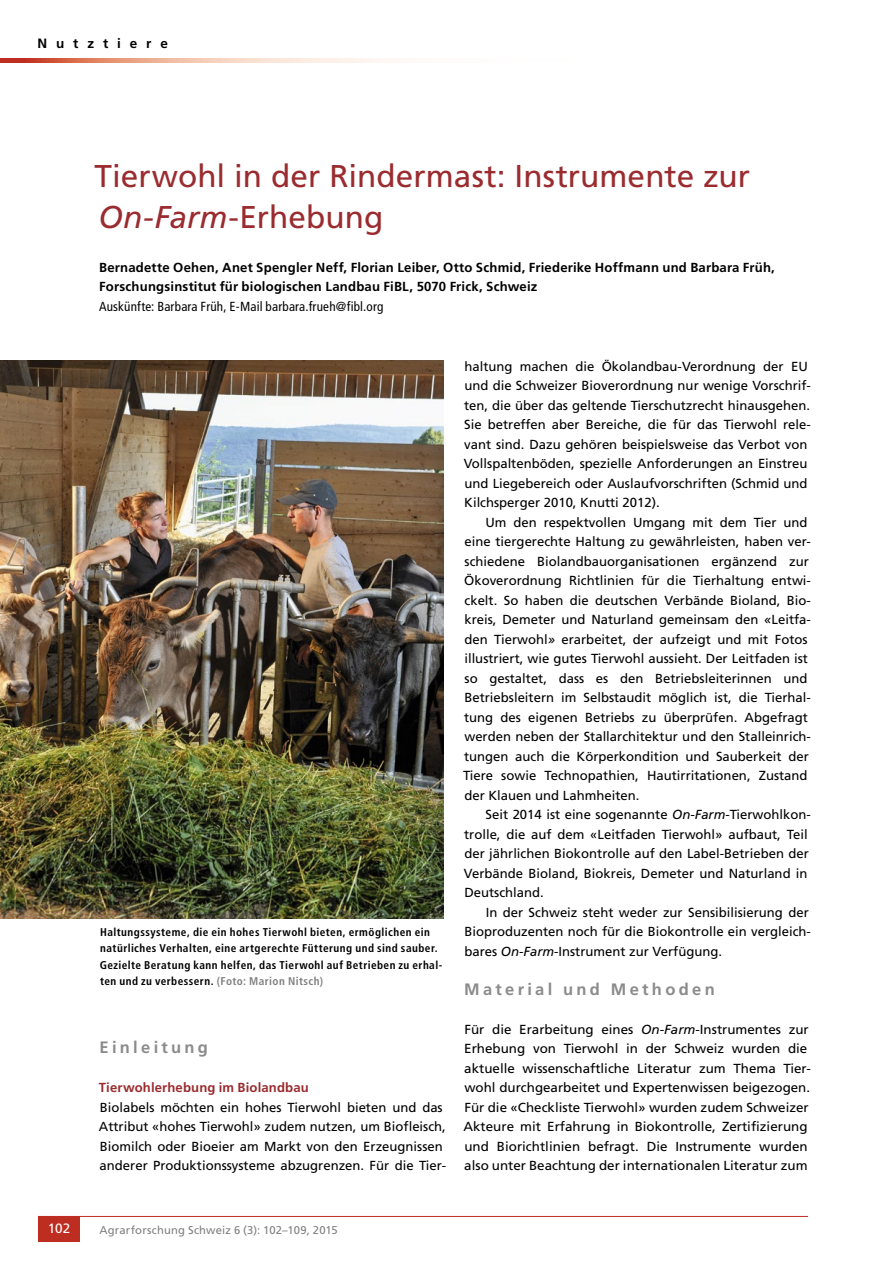
<style>
.page{position:relative;width:893px;height:1263px;background:#fff}
.page>*{position:absolute;margin:0;border:0;box-sizing:border-box;transform-origin:0 0}
.t1{font:31.5px/40.5px "Frutiger LT Std";letter-spacing:.005em;color:#9a2b2f}
.t2{font:700 16.5px "Frutiger LT Std";letter-spacing:.2em;color:#8b8b8b}
.t3{font:700 13.5px "Frutiger LT Std";letter-spacing:.655em;color:#000}
.t4{font:13.5px "Frutiger LT Std";color:#fff}
.t5{font:13.2px/19.5px "Frutiger LT Std";color:#000}
.t6{font:700 13.2px/19.5px "Frutiger LT Std";letter-spacing:.015em;color:#000}
.t7{font:condensed 13.2px "Frutiger LT Std";letter-spacing:.015em;color:#000}
.t8{font:700 13.2px "Frutiger LT Std";letter-spacing:.01em;color:#9a2b2f}
.t9{font:700 condensed 11.25px/16.5px "Frutiger LT Std";letter-spacing:.04em;color:#000}
.t10{font:11.25px "Frutiger LT Std";letter-spacing:.015em;color:#808080}
.s1{font-style:italic}
.s2{color:#808080}
</style>
<div class="page">
<hr style="left:38px;top:1216px;width:770px;height:1px;background:#bd2d21">
<div style="left:38px;top:1216px;width:42px;height:26px;background:#bd2d21"></div>
<svg style="left:0;top:58px;width:396px;height:5px;background:#ebb2a0"></svg>
<img style="left:0;top:361px;width:443px;height:557px">
<p class="t3" style="left:38px;top:36px;width:132px">Nutztiere</p>
<h1 class="t1" style="left:95px;top:156px;width:657px">Tierwohl in der Rindermast: Instrumente zur<br><span class="s1">On-Farm</span>-Erhebung</h1>
<p class="t6" style="left:99px;top:258px;width:677px">Bernadette Oehen, Anet Spengler Neff, Florian Leiber, Otto Schmid, Friederike Hoffmann und Barbara Früh,<br>Forschungsinstitut für biologischen Landbau FiBL, 5070 Frick, Schweiz</p>
<p class="t7" style="left:99px;top:299px;width:286px">Auskünfte: Barbara Früh, E-Mail barbara.frueh@fibl.org</p>
<p class="t9" style="left:100px;top:924px;width:344px">Haltungssysteme, die ein hohes Tierwohl bieten, ermöglichen ein natürliches Verhalten, eine artgerechte Fütterung und sind sauber.<br>Gezielte Beratung kann helfen, das Tierwohl auf Betrieben zu erhal&shy;ten und zu verbessern. <span class="s2">(Foto: Marion Nitsch)</span></p>
<p class="t2" style="left:100px;top:1038px;width:110px">Einleitung</p>
<p class="t8" style="left:99px;top:1080px;width:211px">Tierwohlerhebung im Biolandbau</p>
<p class="t5" style="left:99px;top:1097px;width:349px">Biolabels möchten ein hohes Tierwohl bieten und das Attribut «hohes Tierwohl» zudem nutzen, um Biofleisch, Biomilch oder Bioeier am Markt von den Erzeugnissen anderer Produktionssysteme abzugrenzen. Für die Tier-</p>
<p class="t5" style="left:464px;top:356px;width:349px">haltung machen die Ökolandbau-Verordnung der EU und die Schweizer Bioverordnung nur wenige Vorschrif&shy;ten, die über das geltende Tierschutzrecht hinausgehen.<br>Sie betreffen aber Bereiche, die für das Tierwohl rele&shy;vant sind. Dazu gehören beispielsweise das Verbot von Vollspaltenböden, spezielle Anforderungen an Einstreu und Liegebereich oder Auslaufvorschriften (Schmid und Kilchsperger 2010, Knutti 2012).</p>
<p class="t5" style="left:463px;top:512px;width:349px;text-indent:22px">Um den respektvollen Umgang mit dem Tier und eine tiergerechte Haltung zu gewährleisten, haben ver&shy;schiedene Biolandbauorganisationen ergänzend zur Ökoverordnung Richtlinien für die Tierhaltung entwi&shy;ckelt. So haben die deutschen Verbände Bioland, Bio&shy;kreis, Demeter und Naturland gemeinsam den <span class="s1">«</span>Leitfa&shy;den Tierwohl<span class="s1">»</span> erarbeitet, der aufzeigt und mit Fotos illustriert, wie gutes Tierwohl aussieht. Der Leitfaden ist so gestaltet, dass es den Betriebsleiterinnen und Betriebsleitern im Selbstaudit möglich ist, die Tierhal&shy;tung des eigenen Betriebs zu überprüfen. Abgefragt werden neben der Stallarchitektur und den Stalleinrich&shy;tungen auch die Körperkondition und Sauberkeit der Tiere sowie Technopathien, Hautirritationen, Zustand der Klauen und Lahmheiten.</p>
<p class="t5" style="left:464px;top:805px;width:349px;text-indent:22px">Seit 2014 ist eine sogenannte <span class="s1">On-Farm</span>-Tierwohlkon&shy;trolle, die auf dem «Leitfaden Tierwohl» aufbaut, Teil der jährlichen Biokontrolle auf den Label-Betrieben der Verbände Bioland, Biokreis, Demeter und Naturland in Deutschland.</p>
<p class="t5" style="left:464px;top:902px;width:348px;text-indent:21px">In der Schweiz steht weder zur Sensibilisierung der<br>Bioproduzenten noch für die Biokontrolle ein vergleich&shy;bares <span class="s1">On-Farm</span>-Instrument zur Verfügung.</p>
<p class="t2" style="left:464px;top:979px;width:252px">Material und Methoden</p>
<p class="t5" style="left:464px;top:1019px;width:349px">Für die Erarbeitung eines <span class="s1">On-Farm</span>-Instrumentes zur Erhebung von Tierwohl in der Schweiz wurden die aktuelle wissenschaftliche Literatur zum Thema Tier&shy;wohl durchgearbeitet und Expertenwissen beigezogen.<br>Für die «Checkliste Tierwohl» wurden zudem Schweizer Akteure mit Erfahrung in Biokontrolle, Zertifizierung und Biorichtlinien befragt. Die Instrumente wurden also unter Beachtung der internationalen Literatur zum</p>
<p class="t4" style="left:48px;top:1221px;width:24px">102</p>
<p class="t10" style="left:99px;top:1223px;width:240px">Agrarforschung Schweiz 6 (3): 102–109, 2015</p>
</div>
